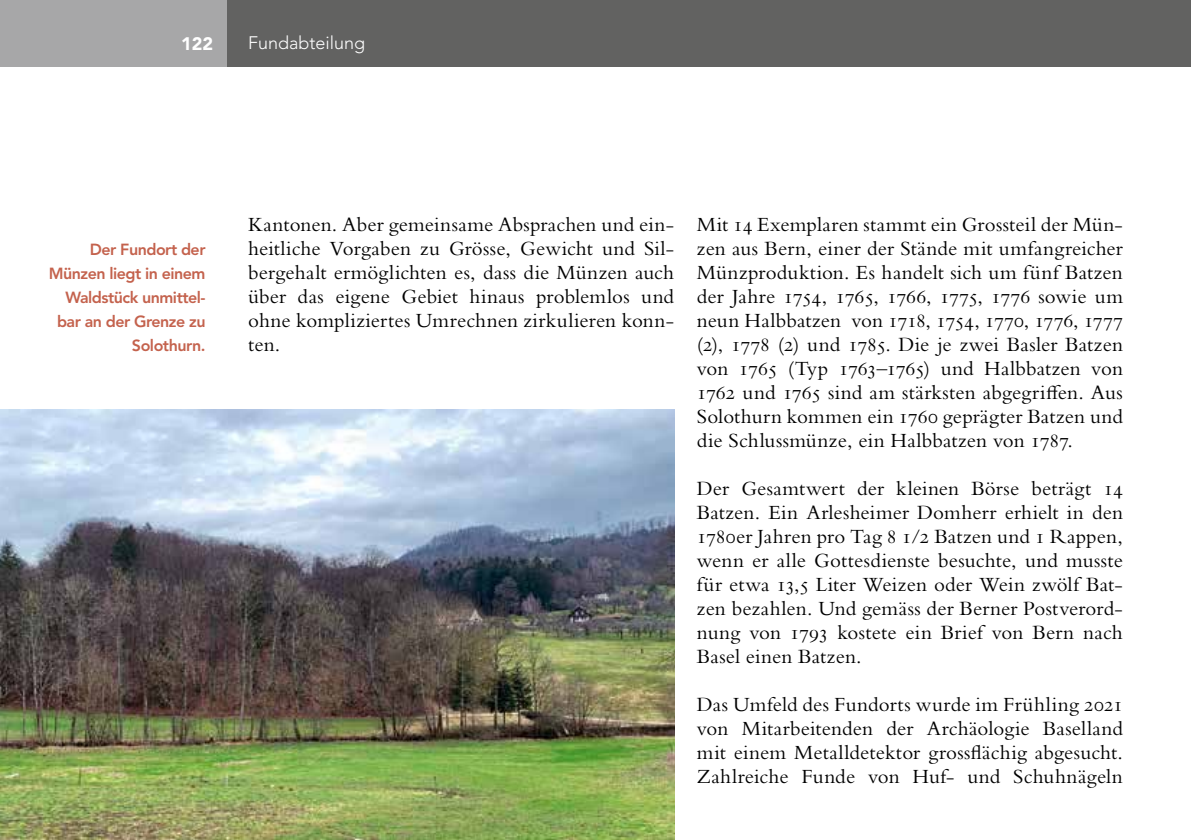
<style>
.page{position:relative;width:1191px;height:840px;background:#fff}
.page>*{position:absolute;margin:0;border:0;box-sizing:border-box;transform-origin:0 0}
.t1{font:21px/24px "Bembo Std";letter-spacing:.01em;color:#000;text-align:justify}
.t2{font:300 18px "Avenir LT Std";color:#fff}
.t3{font:900 18px "Avenir LT Std";color:#fff}
.t4{font:800 16px/24px "Avenir LT Std";letter-spacing:-.03em;color:#c4624d;text-align:right}
</style>
<div class="page">
<div style="left:0;top:0;width:227px;height:67px;background:#a7a7a8"></div>
<div style="left:227px;top:0;width:964px;height:67px;background:#626261"></div>
<img style="left:0;top:409px;width:674px;height:430px">
<p class="t3" style="left:181px;top:33px;width:33px">122</p>
<p class="t2" style="left:248px;top:32px;width:119px">Fundabteilung</p>
<p class="t4" style="left:49px;top:237px;width:158px">Der Fundort der<br>Münzen liegt in einem<br>Waldstück unmittel&shy;bar an der Grenze zu<br>Solothurn.</p>
<p class="t1" style="left:248px;top:211px;width:427px">Kantonen. Aber gemeinsame Absprachen und ein&shy;heitliche Vorgaben zu Grösse, Gewicht und Sil&shy;bergehalt ermöglichten es, dass die Münzen auch über das eigene Gebiet hinaus problemlos und ohne kompliziertes Umrechnen zirkulieren konn&shy;ten.</p>
<p class="t1" style="left:697px;top:211px;width:427px">Mit 14 Exemplaren stammt ein Grossteil der Mün&shy;zen aus Bern, einer der Stände mit umfangreicher Münzproduktion. Es handelt sich um fünf Batzen der Jahre 1754, 1765, 1766, 1775, 1776 sowie um neun Halbbatzen von 1718, 1754, 1770, 1776, 1777 (2), 1778 (2) und 1785. Die je zwei Basler Batzen von 1765 (Typ 1763–1765) und Halbbatzen von 1762 und 1765 sind am stärksten abgegriffen. Aus Solothurn kommen ein 1760 geprägter Batzen und die Schlussmünze, ein Halbbatzen von 1787.</p>
<p class="t1" style="left:697px;top:476px;width:427px">Der Gesamtwert der kleinen Börse beträgt 14<br>Batzen. Ein Arlesheimer Domherr erhielt in den 1780er Jahren pro Tag 8 1/2 Batzen und 1 Rappen, wenn er alle Gottesdienste besuchte, und musste für etwa 13,5 Liter Weizen oder Wein zwölf Bat&shy;zen bezahlen. Und gemäss der Berner Postverord&shy;nung von 1793 kostete ein Brief von Bern nach Basel einen Batzen.</p>
<p class="t1" style="left:697px;top:692px;width:427px">Das Umfeld des Fundorts wurde im Frühling 2021 von Mitarbeitenden der Archäologie Baselland mit einem Metalldetektor grossflächig abgesucht.<br>Zahlreiche Funde von Huf- und Schuhnägeln</p>
</div>
